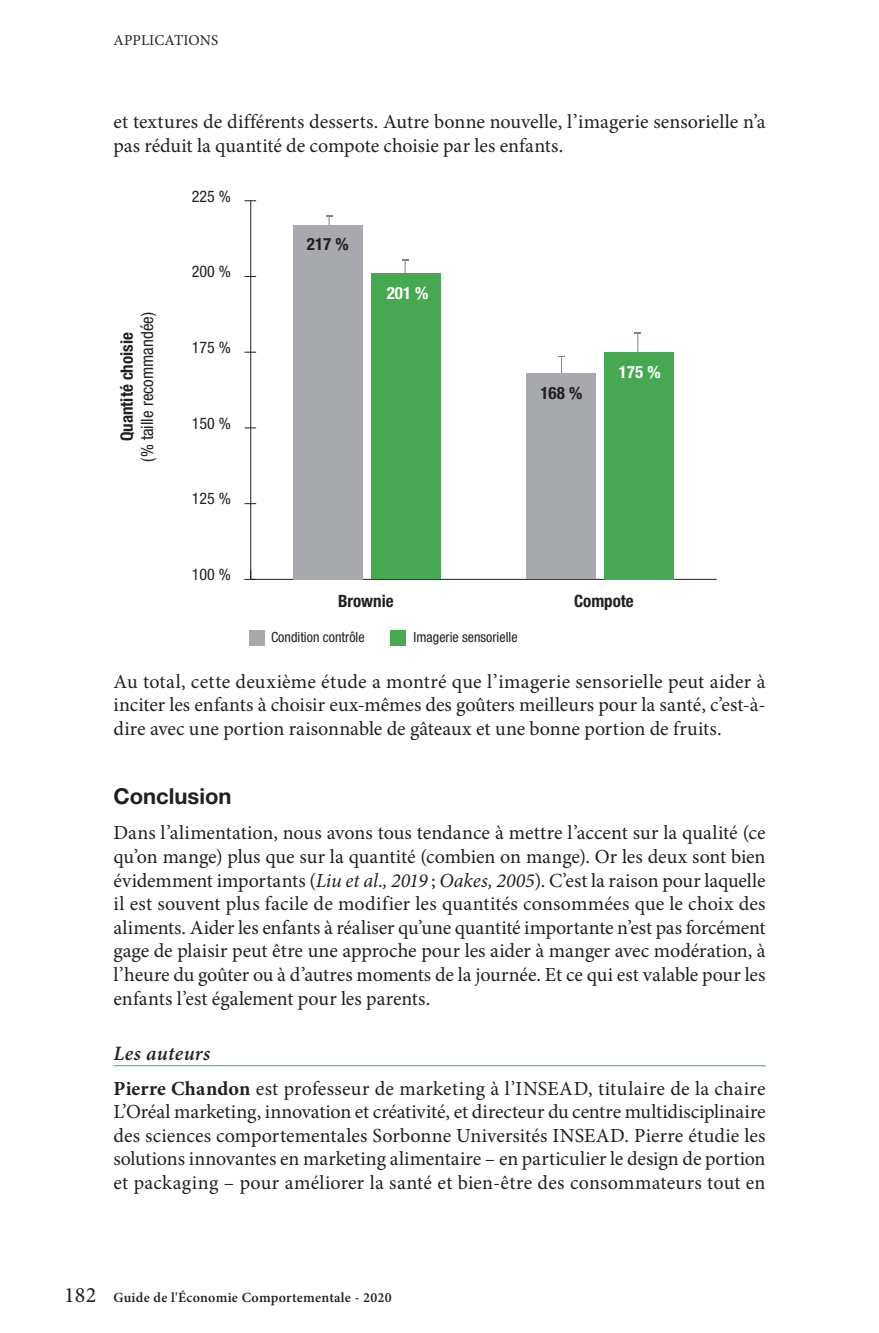
<style>
.page{position:relative;width:879px;height:1333px;background:#fff}
.page>*{position:absolute;margin:0;border:0;box-sizing:border-box;transform-origin:0 0}
.t1{font:700 22px "Helvetica Neue LT Std";color:#231f20}
.t2{font:italic 600 20.4px "Minion Pro";letter-spacing:.015em;color:#231f20}
.t3{font:20px/23.6px "Minion Pro";color:#231f20;text-align:justify}
.t4{font:700 condensed 17px "Helvetica Neue LT Std";color:#231f20}
.t5{font:condensed 17px "Helvetica Neue LT Std";color:#231f20}
.t6{font:700 condensed 17px "Helvetica Neue LT Std";color:#fff}
.t7{font:condensed 16px "Helvetica Neue LT Std";color:#231f20}
.t8{font:15px "Minion Pro";letter-spacing:.005em;color:#231f20}
.t9{font:600 14px "Minion Pro";letter-spacing:.02em;color:#231f20}
.t10{font:condensed 14px "Helvetica Neue LT Std";color:#231f20}
.s1{font-style:italic}
.s2{font-weight:700}
.s3{font-weight:400;font-size:22px}
</style>
<div class="page">
<hr style="left:113px;top:1065px;width:652px;height:1px;background:#46a850">
<svg style="left:326px;top:215px;width:6px;height:10px"></svg>
<svg style="left:402px;top:260px;width:6px;height:13px"></svg>
<svg style="left:558px;top:356px;width:7px;height:17px"></svg>
<svg style="left:634px;top:332px;width:7px;height:20px"></svg>
<hr style="left:251px;top:579px;width:465px;height:1px;background:#231f20">
<hr style="left:250px;top:201px;width:1px;height:378px;background:#231f20">
<svg style="left:244px;top:570px;width:12px;height:10px"></svg>
<svg style="left:244px;top:427px;width:12px;height:1px"></svg>
<svg style="left:244px;top:352px;width:12px;height:1px"></svg>
<svg style="left:244px;top:200px;width:12px;height:1px"></svg>
<div style="left:371px;top:273px;width:70px;height:306px;background:#46a850"></div>
<div style="left:604px;top:352px;width:70px;height:227px;background:#46a850"></div>
<div style="left:293px;top:225px;width:70px;height:354px;background:#a7a9ac"></div>
<div style="left:526px;top:373px;width:70px;height:206px;background:#a7a9ac"></div>
<div style="left:249px;top:630px;width:15px;height:15px;background:#a7a9ac"></div>
<div style="left:390px;top:630px;width:16px;height:15px;background:#46a850"></div>
<p class="t8" style="left:113px;top:34px;width:106px">APPLICATIONS</p>
<p class="t3" style="left:113px;top:111px;width:654px">et textures de différents desserts. Autre bonne nouvelle, l’imagerie sensorielle n’a pas réduit la quantité de compote choisie par les enfants.</p>
<p class="t5" style="left:141px;top:461px;width:151px;rotate:-90deg">(% taille recommandée)</p>
<p class="t4" style="left:121px;top:441px;width:110px;rotate:-90deg">Quantité choisie</p>
<p class="t7" style="left:192px;top:190px;width:41px">225 %</p>
<p class="t7" style="left:192px;top:266px;width:41px">200 %</p>
<p class="t7" style="left:192px;top:341px;width:41px">175 %</p>
<p class="t7" style="left:192px;top:417px;width:41px">150 %</p>
<p class="t7" style="left:192px;top:493px;width:41px">125 %</p>
<p class="t7" style="left:192px;top:568px;width:41px">100 %</p>
<p class="t4" style="left:307px;top:238px;width:43px">217 %</p>
<p class="t6" style="left:387px;top:286px;width:43px">201 %</p>
<p class="t4" style="left:540px;top:386px;width:43px">168 %</p>
<p class="t6" style="left:619px;top:366px;width:43px">175 %</p>
<p class="t4" style="left:338px;top:594px;width:57px">Brownie</p>
<p class="t4" style="left:574px;top:595px;width:61px">Compote</p>
<p class="t10" style="left:271px;top:632px;width:95px">Condition contrôle</p>
<p class="t10" style="left:413px;top:632px;width:106px">Imagerie sensorielle</p>
<p class="t3" style="left:113px;top:671px;width:653px">Au total, cette deuxième étude a montré que l’imagerie sensorielle peut aider à inciter les enfants à choisir eux-mêmes des goûters meilleurs pour la santé, c’est-à&shy;dire avec une portion raisonnable de gâteaux et une bonne portion de fruits.</p>
<p class="t1" style="left:113px;top:788px;width:120px">Conclusion</p>
<p class="t3" style="left:113px;top:822px;width:654px">Dans l’alimentation, nous avons tous tendance à mettre l’accent sur la qualité (ce qu’on mange) plus que sur la quantité (combien on mange). Or les deux sont bien évidemment importants (<span class="s1">Liu et al., 2019</span> ; <span class="s1">Oakes, 2005</span>). C’est la raison pour laquelle il est souvent plus facile de modifier les quantités consommées que le choix des aliments. Aider les enfants à réaliser qu’une quantité importante n’est pas forcément gage de plaisir peut être une approche pour les aider à manger avec modération, à l’heure du goûter ou à d’autres moments de la journée. Et ce qui est valable pour les enfants l’est également pour les parents.</p>
<p class="t2" style="left:113px;top:1045px;width:98px">Les auteurs</p>
<p class="t3" style="left:113px;top:1078px;width:653px"><span class="s2">Pierre Chandon</span> est professeur de marketing à l’INSEAD, titulaire de la chaire L’Oréal marketing, innovation et créativité, et directeur du centre multidisciplinaire des sciences comportementales Sorbonne Universités INSEAD. Pierre étudie les solutions innovantes en marketing alimentaire – en particulier le design de portion et packaging – pour améliorer la santé et bien-être des consommateurs tout en</p>
<p class="t9" style="left:64px;top:1291px;width:329px"><span class="s3">182</span> Guide de l'Économie Comportementale - 2020</p>
</div>
